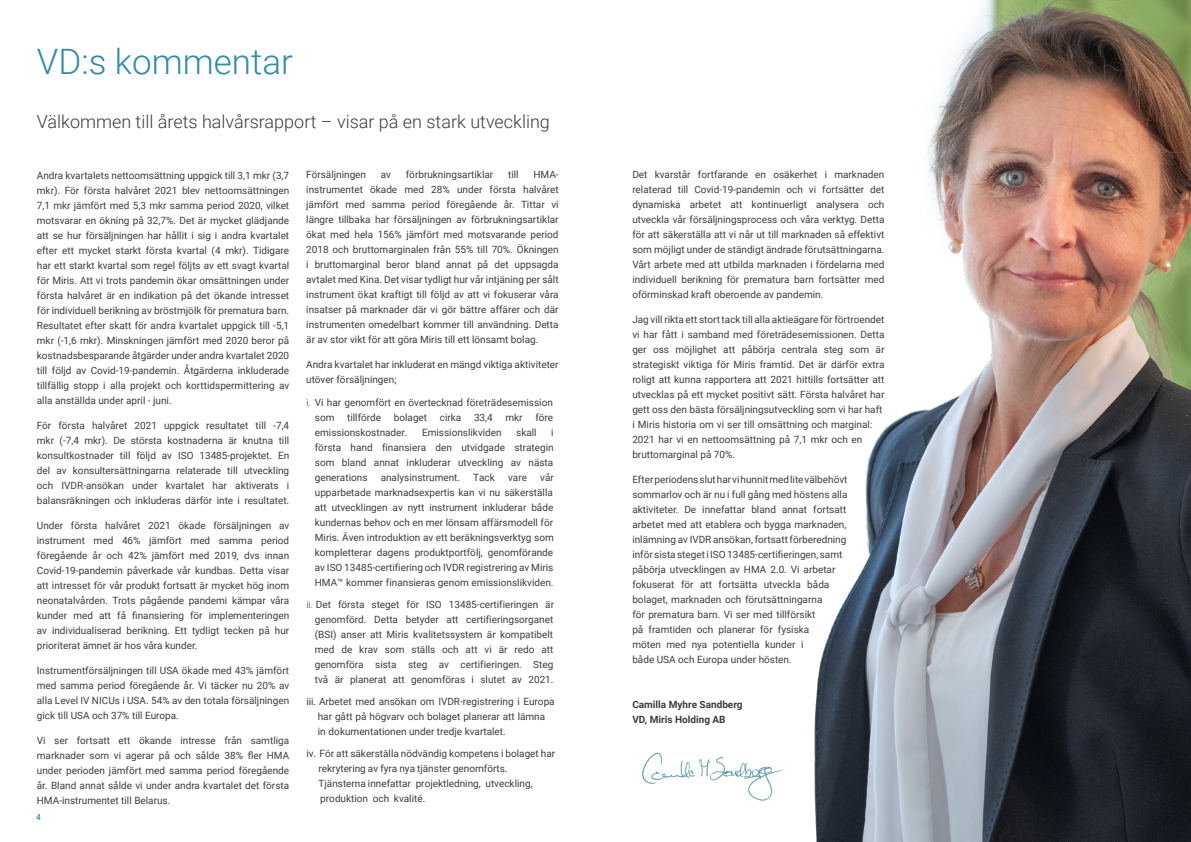
<style>
.page{position:relative;width:1191px;height:842px;background:#fff}
.page>*{position:absolute;margin:0;border:0;box-sizing:border-box;transform-origin:0 0}
.t1{font:300 35px "Roboto";color:#358aa4}
.t2{font:300 18px "Roboto";color:#3d3d3c}
.bröd{font:10px/15px "Roboto";color:#3d3d3c;text-align:justify}
.bröd-2{font:700 10px "Roboto";color:#3d3d3c}
.t3{font:500 8.3px "Roboto";color:#358aa4}
.s1{font-weight:300}
.s2{font-style:inherit}
</style>
<div class="page">
<img style="left:814px;top:0;width:377px;height:842px">
<img style="left:642px;top:753px;width:142px;height:48px">
<p class="t1" style="left:37px;top:37px;width:257px">VD:s kommentar</p>
<p class="t2" style="left:37px;top:109px;width:514px">Välkommen till årets halvårsrapport – visar på en stark utveckling</p>
<p class="bröd" style="left:306px;top:167px;width:61px">Försäljningen</p>
<p class="bröd" style="left:381px;top:167px;width:12px">av</p>
<p class="bröd" style="left:406px;top:167px;width:89px">förbrukningsartiklar</p>
<p class="bröd" style="left:508px;top:167px;width:12px">till</p>
<p class="bröd" style="left:37px;top:168px;width:254px">Andra kvartalets nettoomsättning uppgick till 3,1 mkr (3,7 mkr). För första halvåret 2021 blev nettoomsättningen 7,1 mkr jämfört med 5,3 mkr samma period 2020, vilket motsvarar en ökning på 32,7%. Det är mycket glädjande att se hur försäljningen har hållit i sig i andra kvartalet efter ett mycket starkt första kvartal (4 mkr). Tidigare har ett starkt kvartal som regel följts av ett svagt kvartal för Miris. Att vi trots pandemin ökar omsättningen under första halvåret är en indikation på det ökande intresset för individuell berikning av bröstmjölk för prematura barn.</p>
<p class="bröd" style="left:37px;top:318px;width:254px">Resultatet efter skatt för andra kvartalet uppgick till -5,1 mkr (-1,6 mkr). Minskningen jämfört med 2020 beror på kostnadsbesparande åtgärder under andra kvartalet 2020 till följd av Covid-19-pandemin. Åtgärderna inkluderade tillfällig stopp i alla projekt och korttidspermittering av alla anställda under april - juni.</p>
<p class="bröd" style="left:37px;top:418px;width:254px">För första halvåret 2021 uppgick resultatet till -7,4 mkr (-7,4 mkr). De största kostnaderna är knutna till konsultkostnader till följd av ISO 13485-projektet. En del av konsultersättningarna relaterade till utveckling och IVDR-ansökan under kvartalet har aktiverats i balansräkningen och inkluderas därför inte i resultatet.</p>
<p class="bröd" style="left:37px;top:518px;width:254px">Under första halvåret 2021 ökade försäljningen av instrument med 46% jämfört med samma period föregående år och 42% jämfört med 2019, dvs innan Covid-19-pandemin påverkade vår kundbas. Detta visar att intresset för vår produkt fortsatt är mycket hög inom neonatalvården. Trots pågående pandemi kämpar våra kunder med att få finansiering för implementeringen av individualiserad berikning. Ett tydligt tecken på hur prioriterat ämnet är hos våra kunder.</p>
<p class="bröd" style="left:37px;top:663px;width:254px">Instrumentförsäljningen till USA ökade med 43% jämfört med samma period föregående år. Vi täcker nu 20% av alla Level IV NICUs i USA. 54% av den totala försäljningen gick till USA och 37% till Europa.</p>
<p class="bröd" style="left:37px;top:733px;width:254px">Vi ser fortsatt ett ökande intresse från samtliga marknader som vi agerar på och sålde 38% fler HMA under perioden jämfört med samma period föregående år. Bland annat sålde vi under andra kvartalet det första HMA-instrumentet till Belarus.</p>
<p class="bröd" style="left:306px;top:167px;width:254px;text-indent:227px">HMA&shy;instrumentet ökade med 28% under första halvåret jämfört med samma period föregående år. Tittar vi längre tillbaka har försäljningen av förbrukningsartiklar ökat med hela 156% jämfört med motsvarande period 2018 och bruttomarginalen från 55% till 70%. Ökningen i bruttomarginal beror bland annat på det uppsagda avtalet med Kina. Det visar tydligt hur vår intjäning per sålt instrument ökat kraftigt till följd av att vi fokuserar våra insatser på marknader där vi gör bättre affärer och där instrumenten omedelbart kommer till användning. Detta är av stor vikt för att göra Miris till ett lönsamt bolag.</p>
<p class="bröd" style="left:306px;top:357px;width:254px">Andra kvartalet har inkluderat en mängd viktiga aktiviteter utöver försäljningen;</p>
<p class="bröd" style="left:315px;top:395px;width:240px;text-indent:-9px"><span class="s1">i.</span> Vi har genomfört en övertecknad företrädesemission som</p>
<p class="bröd" style="left:347px;top:410px;width:36px">tillförde</p>
<p class="bröd" style="left:394px;top:410px;width:35px">bolaget</p>
<p class="bröd" style="left:440px;top:410px;width:23px">cirka</p>
<p class="bröd" style="left:474px;top:410px;width:20px">33,4</p>
<p class="bröd" style="left:505px;top:410px;width:19px">mkr</p>
<p class="bröd" style="left:535px;top:410px;width:19px">före</p>
<p class="bröd" style="left:315px;top:425px;width:94px">emissionskostnader.</p>
<p class="bröd" style="left:422px;top:425px;width:81px">Emissionslikviden</p>
<p class="bröd" style="left:516px;top:425px;width:22px">skall</p>
<p class="bröd" style="left:315px;top:425px;width:240px;text-indent:236px">i första hand finansiera den utvidgade strategin som bland annat inkluderar utveckling av nästa generations</p>
<p class="bröd" style="left:315px;top:470px;width:241px;text-indent:225px">vår upparbetade marknadsexpertis kan vi nu säkerställa att utvecklingen av nytt instrument inkluderar både kundernas behov och en mer lönsam affärsmodell för Miris. Även introduktion av ett beräkningsverktyg som kompletterar dagens produktportfölj, genomförande av ISO 13485-certifiering och IVDR registrering av Miris HMA™ kommer finansieras genom emissionslikviden.</p>
<p class="bröd" style="left:315px;top:597px;width:241px;text-indent:-9px"><span class="s1">ii.</span> Det första steget för ISO 13485-certifieringen är genomförd. Detta betyder att certifieringsorganet (BSI) anser att Miris kvalitetssystem är kompatibelt med de krav som ställs och att vi är redo att genomföra sista steg av certifieringen. Steg två är planerat att genomföras i slutet av 2021.</p>
<p class="bröd" style="left:318px;top:694px;width:238px;text-align:left;text-indent:-11px"><span class="s2">iii.</span> Arbetet med ansökan om IVDR-registrering i Europa har gått på högvarv och bolaget planerar att lämna in dokumentationen under tredje kvartalet.</p>
<p class="bröd" style="left:318px;top:746px;width:238px;text-align:left;text-indent:-12px"><span class="s2">iv.</span> För att säkerställa nödvändig kompetens i bolaget har rekrytering av fyra nya tjänster genomförts.<br>Tjänsterna innefattar projektledning, utveckling, produktion och kvalité.</p>
<p class="bröd" style="left:381px;top:470px;width:81px">analysinstrument.</p>
<p class="bröd" style="left:473px;top:470px;width:23px">Tack</p>
<p class="bröd" style="left:508px;top:470px;width:20px">vare</p>
<p class="t3" style="left:36px;top:811px;width:6px">4</p>
<p class="bröd" style="left:632px;top:167px;width:254px">Det kvarstår fortfarande en osäkerhet i marknaden relaterad till Covid-19-pandemin och vi fortsätter det dynamiska arbetet att kontinuerligt analysera och utveckla vår försäljningsprocess och våra verktyg. Detta för att säkerställa att vi når ut till marknaden så effektivt som möjligt under de ständigt ändrade förutsättningarna.<br>Vårt arbete med att utbilda marknaden i fördelarna med individuell berikning för prematura barn fortsätter med oförminskad kraft oberoende av pandemin.</p>
<p class="bröd" style="left:632px;top:312px;width:254px;text-align:left">Jag vill rikta ett stort tack till alla aktieägare för förtroendet vi har fått i samband med företrädesemissionen. Detta ger oss möjlighet att påbörja centrala steg som är strategiskt viktiga för Miris framtid. Det är därför extra roligt att kunna rapportera att 2021 hittills fortsätter att utvecklas på ett mycket positivt sätt. Första halvåret har gett oss den bästa försäljningsutveckling som vi har haft i Miris historia om vi ser till omsättning och marginal:<br>2021 har vi en nettoomsättning på 7,1 mkr och en bruttomarginal på 70%.</p>
<p class="bröd" style="left:632px;top:472px;width:217px;text-align:left">Efter periodens slut har vi hunnit med lite välbehövt sommarlov och är nu i full gång med höstens alla aktiviteter. De innefattar bland annat fortsatt arbetet med att etablera och bygga marknaden, inlämning av IVDR ansökan, fortsatt förberedning inför sista steget i ISO 13485-certifieringen, samt påbörja utvecklingen av HMA 2.0. Vi arbetar fokuserat för att fortsätta utveckla båda bolaget, marknaden och förutsättningarna<br>för prematura barn. Vi ser med tillförsikt<br>på framtiden och planerar för fysiska<br>möten med nya potentiella kunder i<br>både USA och Europa under hösten.</p>
<p class="bröd-2" style="left:632px;top:698px;width:112px">Camilla Myhre Sandberg</p>
<p class="bröd-2" style="left:632px;top:713px;width:95px">VD, Miris Holding AB</p>
</div>
